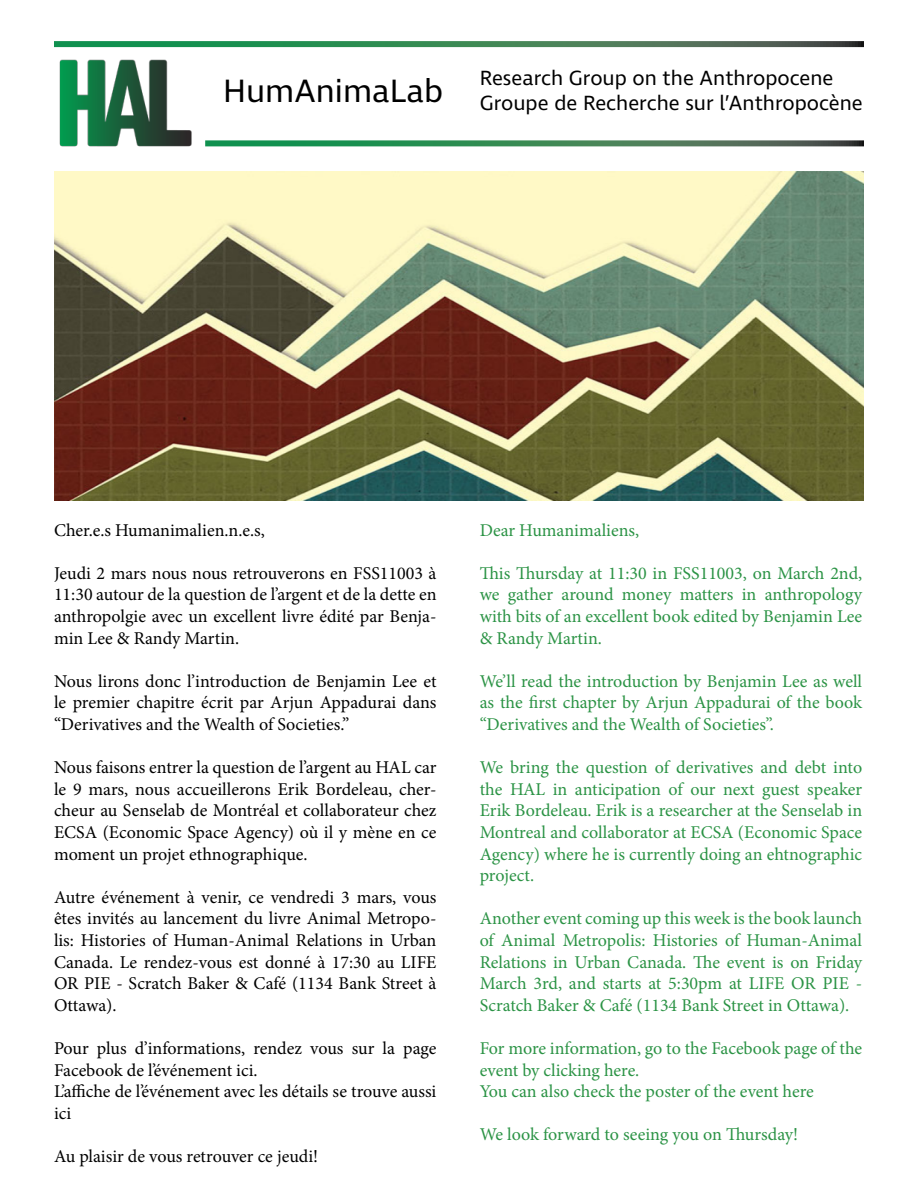
<style>
.page{position:relative;width:918px;height:1188px;background:#fff}
.page>*{position:absolute;margin:0;border:0;box-sizing:border-box;transform-origin:0 0}
.t1{font:33px "Ingra";color:#000}
.t2{font:21px/25.2px "Ingra";color:#000}
.t3{font:18px/21.6px "Minion Pro";color:#000;text-align:justify}
.t4{font:18px/21.6px "Minion Pro";color:#2b9345;text-align:justify}
</style>
<div class="page">
<img style="left:59px;top:59px;width:133px;height:88px">
<svg style="left:54px;top:41px;width:810px;height:6px"></svg>
<svg style="left:205px;top:140px;width:659px;height:6px"></svg>
<img style="left:54px;top:172px;width:810px;height:328px">
<h1 class="t1" style="left:223px;top:71px;width:221px">HumAnimaLab</h1>
<p class="t2" style="left:480px;top:66px;width:385px">Research Group on the Anthropocene<br>Groupe de Recherche sur l’Anthropocène</p>
<p class="t3" style="left:54px;top:519px;width:212px">Cher.e.s Humanimalien.n.e.s,</p>
<p class="t3" style="left:54px;top:562px;width:384px">Jeudi 2 mars nous nous retrouverons en FSS11003 à 11:30 autour de la question de l’argent et de la dette en anthropolgie avec un excellent livre édité par Benja&shy;min Lee &amp; Randy Martin.</p>
<p class="t3" style="left:54px;top:670px;width:384px">Nous lirons donc l’introduction de Benjamin Lee et le premier chapitre écrit par Arjun Appadurai dans “Derivatives and the Wealth of Societies.”</p>
<p class="t3" style="left:54px;top:757px;width:384px">Nous faisons entrer la question de l’argent au HAL car le 9 mars, nous accueillerons Erik Bordeleau, cher&shy;cheur au Senselab de Montréal et collaborateur chez ECSA (Economic Space Agency) où il y mène en ce moment un projet ethnographique.</p>
<p class="t3" style="left:54px;top:886px;width:384px">Autre événement à venir, ce vendredi 3 mars, vous êtes invités au lancement du livre Animal Metropo&shy;lis: Histories of Human-Animal Relations in Urban Canada. Le rendez-vous est donné à 17:30 au LIFE OR PIE - Scratch Baker &amp; Café (1134 Bank Street à Ottawa).</p>
<p class="t3" style="left:54px;top:1038px;width:384px;text-align:left">Pour plus d’informations, rendez vous sur la page Facebook de l’événement ici.<br>L’affiche de l’événement avec les détails se trouve aussi ici</p>
<p class="t3" style="left:54px;top:1146px;width:266px">Au plaisir de vous retrouver ce jeudi!</p>
<p class="t4" style="left:480px;top:519px;width:161px">Dear Humanimaliens,</p>
<p class="t4" style="left:480px;top:562px;width:384px">This Thursday at 11:30 in FSS11003, on March 2nd, we gather around money matters in anthropology with bits of an excellent book edited by Benjamin Lee &amp; Randy Martin.</p>
<p class="t4" style="left:480px;top:670px;width:384px">We’ll read the introduction by Benjamin Lee as well as the first chapter by Arjun Appadurai of the book “Derivatives and the Wealth of Societies”.</p>
<p class="t4" style="left:480px;top:757px;width:384px">We bring the question of derivatives and debt into the HAL in anticipation of our next guest speaker Erik Bordeleau. Erik is a researcher at the Senselab in Montreal and collaborator at ECSA (Economic Space Agency) where he is currently doing an ehtnographic project.</p>
<p class="t4" style="left:480px;top:908px;width:384px">Another event coming up this week is the book launch of Animal Metropolis: Histories of Human-Animal Relations in Urban Canada. The event is on Friday March 3rd, and starts at 5:30pm at LIFE OR PIE - Scratch Baker &amp; Café (1134 Bank Street in Ottawa).</p>
<p class="t4" style="left:480px;top:1038px;width:384px;text-align:left">For more information, go to the Facebook page of the event by clicking here.<br>You can also check the poster of the event here</p>
<p class="t4" style="left:480px;top:1124px;width:320px">We look forward to seeing you on Thursday!</p>
</div>
